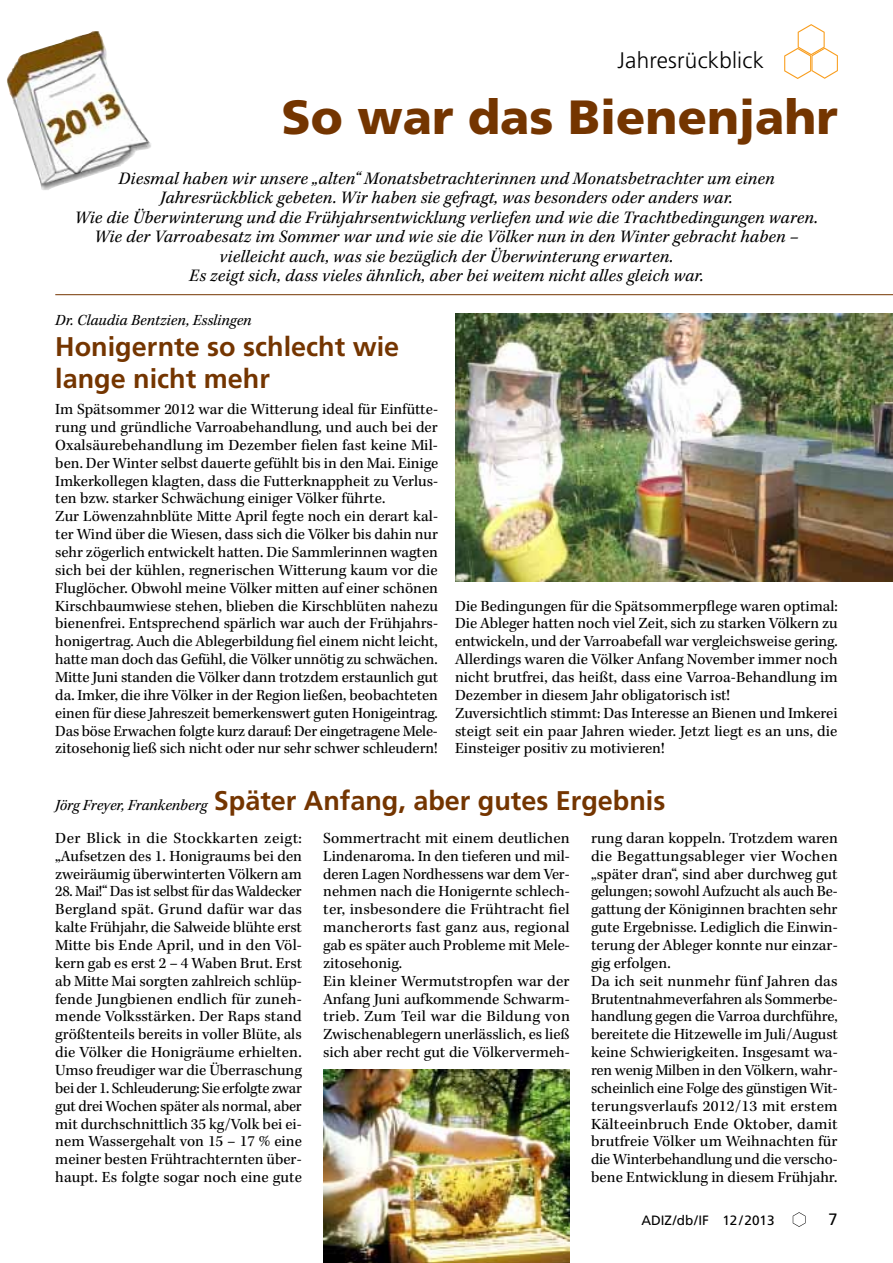
<style>
.page{position:relative;width:893px;height:1263px;background:#fff}
.page>*{position:absolute;margin:0;border:0;box-sizing:border-box;transform-origin:0 0}
.t1{font:900 48px "Frutiger LT Std";color:#743500}
.t2{font:700 27px/31.5px "Frutiger LT Std";color:#743500}
.t3{font:300 22.5px "Frutiger LT Std";letter-spacing:.01em;color:#000}
.t4{font:italic 18px/19.5px "Kepler Std";letter-spacing:.01em;color:#000;text-align:center}
.t5{font:16.5px "Frutiger LT Std";color:#000}
.t6{font:15.9px/17.9px "Kepler Std";color:#000}
.t7{font:italic 15.9px "Kepler Std";color:#000}
.t8{font:13.5px "Frutiger LT Std";color:#000}
.s1{font-family:"Kepler Std";font-weight:400;font-style:italic;font-size:15.9px;color:#000}
</style>
<div class="page">
<svg style="left:793px;top:1212px;width:12px;height:15px"></svg>
<svg style="left:784px;top:24px;width:54px;height:55px"></svg>
<img style="left:7px;top:31px;width:144px;height:159px">
<hr style="left:55px;top:294px;width:838px;height:1px;background:#743500">
<img style="left:455px;top:314px;width:438px;height:267px">
<img style="left:323px;top:1069px;width:247px;height:194px">
<h3 class="t3" style="left:617px;top:47px;width:148px">Jahresrückblick</h3>
<h1 class="t1" style="left:281px;top:88px;width:558px">So war das Bienenjahr</h1>
<p class="t4" style="left:75px;top:169px;width:745px">Diesmal haben wir unsere „alten“ Monatsbetrachterinnen und Monatsbetrachter um einen Jahresrückblick gebeten. Wir haben sie gefragt, was besonders oder anders war.<br>Wie die Überwinterung und die Frühjahrsentwicklung verliefen und wie die Trachtbedingungen waren.<br>Wie der Varroabesatz im Sommer war und wie sie die Völker nun in den Winter gebracht haben – vielleicht auch, was sie bezüglich der Überwinterung erwarten.<br>Es zeigt sich, dass vieles ähnlich, aber bei weitem nicht alles gleich war.</p>
<p class="t7" style="left:55px;top:311px;width:198px">Dr. Claudia Bentzien, Esslingen</p>
<h2 class="t2" style="left:55px;top:331px;width:346px">Honigernte so schlecht wie lange nicht mehr</h2>
<p class="t6" style="left:55px;top:401px;width:384px">Im Spätsommer 2012 war die Witterung ideal für Einfütte&shy;rung und gründliche Varroabehandlung, und auch bei der Oxalsäurebehandlung im Dezember fielen fast keine Mil&shy;ben. Der Winter selbst dauerte gefühlt bis in den Mai. Einige Imkerkollegen klagten, dass die Futterknappheit zu Verlus&shy;ten bzw. starker Schwächung einiger Völker führte.<br>Zur Löwenzahnblüte Mitte April fegte noch ein derart kal&shy;ter Wind über die Wiesen, dass sich die Völker bis dahin nur sehr zögerlich entwickelt hatten. Die Sammlerinnen wagten sich bei der kühlen, regnerischen Witterung kaum vor die Fluglöcher. Obwohl meine Völker mitten auf einer schönen Kirschbaumwiese stehen, blieben die Kirschblüten nahezu bienenfrei. Entsprechend spärlich war auch der Frühjahrs&shy;honigertrag. Auch die Ablegerbildung fiel einem nicht leicht, hatte man doch das Gefühl, die Völker unnötig zu schwächen.<br>Mitte Juni standen die Völker dann trotzdem erstaunlich gut da. Imker, die ihre Völker in der Region ließen, beobachteten einen für diese Jahreszeit bemerkenswert guten Honigeintrag.<br>Das böse Erwachen folgte kurz darauf: Der eingetragene Mele&shy;zitosehonig ließ sich nicht oder nur sehr schwer schleudern!</p>
<h2 class="t2" style="left:55px;top:785px;width:612px"><span class="s1">Jörg Freyer, Frankenberg</span> Später Anfang, aber gutes Ergebnis</h2>
<p class="t6" style="left:455px;top:597px;width:384px">Die Bedingungen für die Spätsommerpflege waren optimal:<br>Die Ableger hatten noch viel Zeit, sich zu starken Völkern zu entwickeln, und der Varroabefall war vergleichsweise gering.<br>Allerdings waren die Völker Anfang November immer noch nicht brutfrei, das heißt, dass eine Varroa-Behandlung im Dezember in diesem Jahr obligatorisch ist!<br>Zuversichtlich stimmt: Das Interesse an Bienen und Imkerei steigt seit ein paar Jahren wieder. Jetzt liegt es an uns, die Einsteiger positiv zu motivieren!</p>
<p class="t6" style="left:55px;top:829px;width:248px;text-align:justify">Der Blick in die Stockkarten zeigt: „Aufsetzen des 1. Honigraums bei den zweiräumig überwinterten Völkern am</p>
<p class="t6" style="left:55px;top:883px;width:248px;text-align:justify">28. Mai!“ Das ist selbst für das Waldecker Bergland spät. Grund dafür war das kalte Frühjahr, die Salweide blühte erst Mitte bis Ende April, und in den Völ&shy;kern gab es erst 2 – 4 Waben Brut. Erst ab Mitte Mai sorgten zahlreich schlüp&shy;fende Jungbienen endlich für zuneh&shy;mende Volksstärken. Der Raps stand größtenteils bereits in voller Blüte, als die Völker die Honigräume erhielten.<br>Umso freudiger war die Überraschung bei der 1. Schleuderung: Sie erfolgte zwar gut drei Wochen später als normal, aber mit durchschnittlich 35 kg/Volk bei ei&shy;nem Wassergehalt von 15 – 17 % eine meiner besten Frühtrachternten über&shy;haupt. Es folgte sogar noch eine gute</p>
<p class="t6" style="left:323px;top:829px;width:248px">Sommertracht mit einem deutlichen Lindenaroma. In den tieferen und mil&shy;deren Lagen Nordhessens war dem Ver&shy;nehmen nach die Honigernte schlech&shy;ter, insbesondere die Frühtracht fiel mancherorts fast ganz aus, regional gab es später auch Probleme mit Mele&shy;zitosehonig.<br>Ein kleiner Wermutstropfen war der Anfang Juni aufkommende Schwarm&shy;trieb. Zum Teil war die Bildung von Zwischenablegern unerlässlich, es ließ sich aber recht gut die Völkervermeh-</p>
<p class="t6" style="left:591px;top:829px;width:248px">rung daran koppeln. Trotzdem waren die Begattungsableger vier Wochen „später dran“, sind aber durchweg gut gelungen; sowohl Aufzucht als auch Be&shy;gattung der Königinnen brachten sehr gute Ergebnisse. Lediglich die Einwin&shy;terung der Ableger konnte nur einzar&shy;gig erfolgen.<br>Da ich seit nunmehr fünf Jahren das Brutentnahmeverfahren als Sommerbe&shy;handlung gegen die Varroa durchführe, bereitete die Hitzewelle im Juli/August keine Schwierigkeiten. Insgesamt wa&shy;ren wenig Milben in den Völkern, wahr&shy;scheinlich eine Folge des günstigen Wit&shy;terungsverlaufs 2012/13 mit erstem Kälteeinbruch Ende Oktober, damit brutfreie Völker um Weihnachten für die Winterbehandlung und die verscho&shy;bene Entwicklung in diesem Frühjahr.</p>
<p class="t8" style="left:641px;top:1212px;width:135px">ADIZ/db/IF 12/2013</p>
<p class="t5" style="left:828px;top:1209px;width:11px">7</p>
</div>
